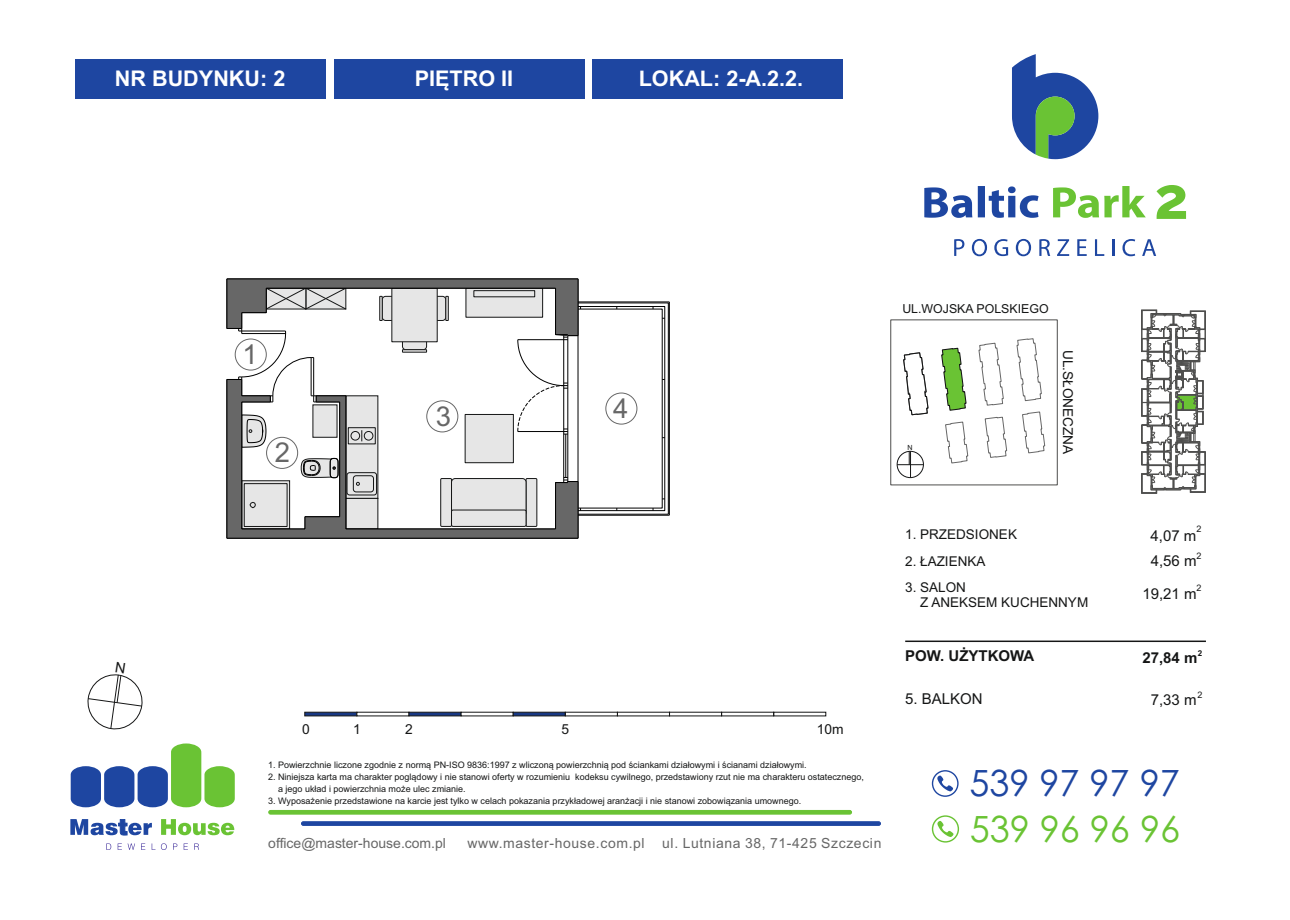
<style>
.page{position:relative;width:1290px;height:920px;background:#fff}
.page>*{position:absolute;margin:0;border:0;box-sizing:border-box;transform-origin:0 0}
.t1{font:36.15px "Century Gothic";color:#1e46a1}
.t2{font:36.15px "Century Gothic";color:#6ac334}
.t3{font:27.45px "Arial";color:#676767}
.t4{font:700 21.6px "Arial";color:#fff}
.t5{font:15px/25.2px "Arial";color:#151616}
.t6{font:700 15px "Arial";color:#151616}
.t7{font:13.95px "Arial";letter-spacing:.045em;color:#676767}
.t8{font:13.95px "Arial";color:#676767}
.t9{font:13.8px "Arial";color:#151616}
.t10{font:13.65px "Arial";color:#151616}
.t11{font:13.5px/15.1px "Arial";color:#151616}
.t12{font:12.3px "Arial";color:#151616}
.t13{font:9px/12px "Arial";color:#151616}
.t14{font:700 8.1px "Arial";color:#151616}
.t15{font:7.05px "Arial";color:#151616}
</style>
<div class="page">
<svg style="left:70px;top:819px;width:82px;height:16px"></svg>
<svg style="left:161px;top:819px;width:73px;height:16px"></svg>
<svg style="left:106px;top:843px;width:5px;height:7px"></svg>
<svg style="left:118px;top:843px;width:4px;height:7px"></svg>
<svg style="left:128px;top:843px;width:7px;height:7px"></svg>
<svg style="left:141px;top:843px;width:4px;height:7px"></svg>
<svg style="left:161px;top:843px;width:6px;height:7px"></svg>
<svg style="left:173px;top:843px;width:4px;height:7px"></svg>
<svg style="left:184px;top:843px;width:4px;height:7px"></svg>
<svg style="left:194px;top:843px;width:5px;height:7px"></svg>
<svg style="left:71px;top:743px;width:164px;height:64px"></svg>
<div style="left:75px;top:59px;width:251px;height:39px;background:#1e46a1"></div>
<svg style="left:1012px;top:54px;width:86px;height:105px"></svg>
<svg style="left:954px;top:239px;width:10px;height:17px"></svg>
<svg style="left:972px;top:239px;width:15px;height:17px"></svg>
<svg style="left:994px;top:239px;width:14px;height:17px"></svg>
<svg style="left:1016px;top:239px;width:15px;height:17px"></svg>
<svg style="left:1039px;top:239px;width:11px;height:17px"></svg>
<svg style="left:1057px;top:239px;width:12px;height:17px"></svg>
<svg style="left:1077px;top:239px;width:10px;height:17px"></svg>
<svg style="left:1095px;top:239px;width:9px;height:17px"></svg>
<svg style="left:1112px;top:239px;width:2px;height:17px"></svg>
<svg style="left:1122px;top:239px;width:13px;height:17px"></svg>
<svg style="left:1142px;top:239px;width:14px;height:17px"></svg>
<svg style="left:924px;top:186px;width:114px;height:32px"></svg>
<svg style="left:1053px;top:186px;width:93px;height:32px"></svg>
<svg style="left:1156px;top:185px;width:30px;height:34px"></svg>
<div style="left:268px;top:810px;width:584px;height:4px;background:#6ac334;border:1px solid #6ac334;border-radius:2px"></div>
<svg style="left:301px;top:821px;width:580px;height:5px;background:#284ea5"></svg>
<svg style="left:932px;top:815px;width:27px;height:28px"></svg>
<svg style="left:932px;top:770px;width:26px;height:27px"></svg>
<svg style="left:304px;top:711px;width:262px;height:6px;background:#727a8d"></svg>
<div style="left:897px;top:451px;width:27px;height:27px;border:1px solid #151616;border-radius:50%"></div>
<svg style="left:897px;top:451px;width:26px;height:27px"></svg>
<svg style="left:941px;top:347px;width:26px;height:64px"></svg>
<svg style="left:978px;top:343px;width:26px;height:63px"></svg>
<svg style="left:1016px;top:338px;width:26px;height:63px"></svg>
<svg style="left:1022px;top:411px;width:23px;height:42px"></svg>
<svg style="left:985px;top:417px;width:22px;height:41px"></svg>
<svg style="left:945px;top:422px;width:23px;height:41px"></svg>
<svg style="left:903px;top:352px;width:26px;height:64px"></svg>
<div style="left:334px;top:59px;width:250px;height:39px;background:#1e46a1"></div>
<div style="left:592px;top:59px;width:251px;height:39px;background:#1e46a1"></div>
<svg style="left:1141px;top:310px;width:65px;height:184px"></svg>
<hr style="left:905px;top:640px;width:301px;height:2px;background:#151616">
<div style="left:605px;top:393px;width:32px;height:32px;border:1px solid #676767;border-radius:50%"></div>
<hr style="left:578px;top:515px;width:91px;height:1px;background:#000">
<hr style="left:578px;top:302px;width:91px;height:1px;background:#000">
<hr style="left:669px;top:302px;width:1px;height:213px;background:#000">
<div style="left:578px;top:306px;width:87px;height:205px;border:1px solid #000"></div>
<div style="left:578px;top:303px;width:91px;height:212px;border:1px solid #000"></div>
<svg style="left:228px;top:529px;width:350px;height:9px;background:#626262"></svg>
<hr style="left:227px;top:538px;width:351px;height:1px;background:#000">
<hr style="left:346px;top:529px;width:209px;height:1px;background:#000">
<hr style="left:242px;top:529px;width:63px;height:1px;background:#000">
<hr style="left:578px;top:481px;width:1px;height:57px;background:#000">
<hr style="left:227px;top:379px;width:1px;height:159px;background:#000">
<svg style="left:227px;top:279px;width:354px;height:250px"></svg>
<svg style="left:87px;top:674px;width:56px;height:56px"></svg>
<h3 class="t4" style="left:115px;top:71px;width:172px">NR BUDYNKU: 2</h3>
<h3 class="t4" style="left:415px;top:71px;width:100px">PIĘTRO II</h3>
<h3 class="t4" style="left:639px;top:71px;width:166px">LOKAL: 2-A.2.2.</h3>
<h2 class="t3" style="left:242px;top:344px;width:17px">1</h2>
<h2 class="t3" style="left:275px;top:442px;width:17px">2</h2>
<h2 class="t3" style="left:436px;top:406px;width:17px">3</h2>
<h2 class="t3" style="left:613px;top:398px;width:17px">4</h2>
<h3 class="t12" style="left:902px;top:304px;width:148px">UL.WOJSKA POLSKIEGO</h3>
<p class="t15" style="left:907px;top:445px;width:7px">N</p>
<h3 class="t10" style="left:1073px;top:350px;width:106px;rotate:90deg">UL.SŁONECZNA</h3>
<h3 class="t9" style="left:302px;top:724px;width:9px">0</h3>
<h3 class="t9" style="left:353px;top:724px;width:9px">1</h3>
<h3 class="t9" style="left:405px;top:724px;width:9px">2</h3>
<h3 class="t9" style="left:562px;top:724px;width:9px">5</h3>
<h3 class="t9" style="left:817px;top:724px;width:28px">10m</h3>
<p class="t13" style="left:268px;top:759px;width:540px">1. Powierzchnie liczone zgodnie z normą PN-ISO 9836:1997 z wliczoną powierzchnią pod ściankami działowymi i ścianami działowymi.</p>
<p class="t13" style="left:278px;top:772px;width:587px;text-indent:-10px">2. Niniejsza karta ma charakter poglądowy i nie stanowi oferty w rozumieniu kodeksu cywilnego, przedstawiony rzut nie ma charakteru ostatecznego, a jego układ i powierzchnia może ulec zmianie.</p>
<p class="t13" style="left:268px;top:796px;width:535px">3. Wyposażenie przedstawione na karcie jest tylko w celach pokazania przykładowej aranżacji i nie stanowi zobowiązania umownego.</p>
<h3 class="t8" style="left:268px;top:838px;width:179px">office@master-house.com.pl</h3>
<h3 class="t7" style="left:467px;top:837px;width:179px">www.master-house.com.pl</h3>
<h3 class="t7" style="left:662px;top:838px;width:221px">ul. Lutniana 38, 71-425 Szczecin</h3>
<h3 class="t11" style="left:905px;top:528px;width:113px">1. PRZEDSIONEK</h3>
<h3 class="t11" style="left:905px;top:554px;width:82px">2. ŁAZIENKA</h3>
<h3 class="t11" style="left:920px;top:581px;width:170px;text-indent:-15px">3. SALON<br>Z ANEKSEM KUCHENNYM</h3>
<h3 class="t6" style="left:905px;top:650px;width:131px">POW. UŻYTKOWA</h3>
<h3 class="t5" style="left:905px;top:687px;width:79px">5. BALKON</h3>
<p class="t13" style="left:1196px;top:523px;width:7px">2</p>
<p class="t13" style="left:1196px;top:550px;width:7px">2</p>
<p class="t13" style="left:1196px;top:583px;width:7px">2</p>
<h3 class="t5" style="left:1150px;top:524px;width:48px">4,07 m<br>4,56 m</h3>
<h3 class="t5" style="left:1142px;top:582px;width:56px">19,21 m</h3>
<p class="t14" style="left:1198px;top:650px;width:6px">2</p>
<p class="t13" style="left:1197px;top:690px;width:7px">2</p>
<h3 class="t6" style="left:1142px;top:652px;width:57px">27,84 m</h3>
<h3 class="t5" style="left:1151px;top:688px;width:47px">7,33 m</h3>
<h1 class="t1" style="left:969px;top:769px;width:212px">539 97 97 97</h1>
<h1 class="t2" style="left:970px;top:814px;width:212px">539 96 96 96</h1>
</div>
